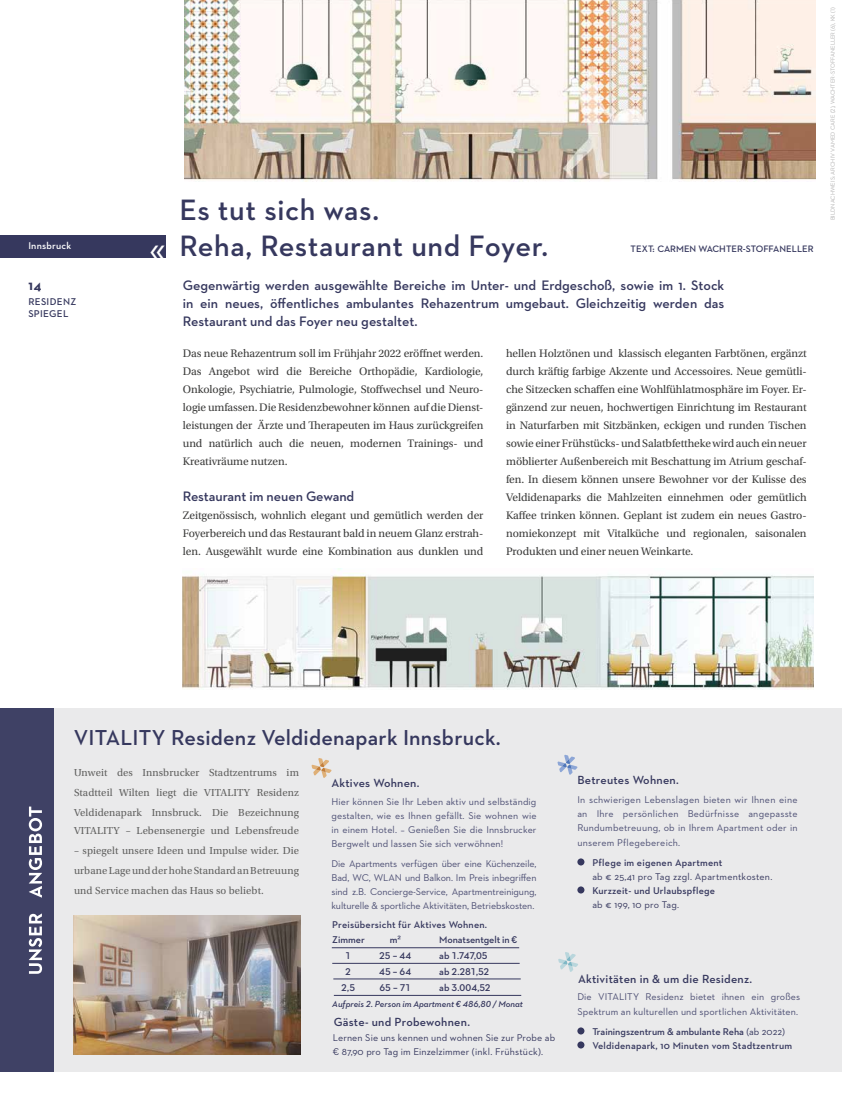
<style>
.page{position:relative;width:842px;height:1106px;background:#fff}
.page>*{position:absolute;margin:0;border:0;box-sizing:border-box;transform-origin:0 0}
.t1{font:600 30px/36px "Neutraface 2 Text";letter-spacing:.02em;color:#36385e}
.t2{font:600 22px "Neutraface 2 Text";letter-spacing:.01em;color:#36385e}
.t3{font:600 14px/18px "Neutraface 2 Text";letter-spacing:-.005em;color:#36385e;text-align:justify}
.t4{font:700 14px "Neutraface 2 Text";color:#36385e}
.t5{font:600 12px "Neutraface 2 Text";letter-spacing:.02em;color:#36385e}
.t6{font:11.5px/18px "Utopia Std";letter-spacing:-.01em;color:#3c3c3b;text-align:justify}
.t7{font:10.7px/20px "Utopia Std";letter-spacing:.01em;color:#60605f;text-align:justify}
.t8{font:10px/14px "Neutraface 2 Text";letter-spacing:.01em;color:#4c4e73;text-align:justify}
.t9{font:600 10px/12px "Neutraface 2 Text";letter-spacing:.015em;color:#36385e}
.t10{font:10px/14px "Neutraface 2 Text";letter-spacing:.01em;color:#36385e}
.t11{font:600 10px "Neutraface 2 Text";letter-spacing:-.01em;color:#36385e}
.t12{font:600 10px "Neutraface 2 Text";letter-spacing:.02em;color:#fff}
.t13{font:600 9.5px "Neutraface 2 Text";color:#36385e}
.t14{font:italic 600 9px "Neutraface 2 Text";color:#36385e}
.t15{font:6px "Neutraface 2 Text";color:#b3b2b2}
.s1{font-family:"Arial";font-weight:400}
.s2{font-weight:400}
</style>
<div class="page">
<div style="left:0;top:235px;width:166px;height:22px;background:#36385e"></div>
<img style="left:185px;top:0;width:631px;height:181px">
<div style="left:0;top:708px;width:842px;height:364px;background:#eaeaeb"></div>
<img style="left:73px;top:915px;width:227px;height:139px">
<hr style="left:332px;top:947px;width:187px;height:1px;background:#36385e">
<hr style="left:332px;top:963px;width:188px;height:1px;background:#36385e">
<hr style="left:334px;top:995px;width:187px;height:1px;background:#36385e">
<hr style="left:333px;top:978px;width:188px;height:1px;background:#36385e">
<svg style="left:312px;top:758px;width:19px;height:20px"></svg>
<div style="left:577px;top:858px;width:7px;height:7px;background:#36385e;border-radius:50%"></div>
<div style="left:577px;top:886px;width:7px;height:7px;background:#36385e;border-radius:50%"></div>
<svg style="left:557px;top:754px;width:20px;height:20px"></svg>
<svg style="left:558px;top:952px;width:20px;height:19px"></svg>
<div style="left:577px;top:1027px;width:7px;height:7px;background:#36385e;border-radius:50%"></div>
<div style="left:577px;top:1041px;width:7px;height:7px;background:#36385e;border-radius:50%"></div>
<div style="left:0;top:708px;width:54px;height:364px;background:#3f4165"></div>
<svg style="left:29px;top:806px;width:13px;height:167px"></svg>
<img style="left:182px;top:568px;width:631px;height:121px">
<svg style="left:151px;top:257px;width:14px;height:1px"></svg>
<p class="t12" style="left:28px;top:240px;width:44px">Innsbruck</p>
<p class="t4" style="left:28px;top:276px;width:15px">14</p>
<p class="t9" style="left:28px;top:295px;width:49px">RESIDENZ<br>SPIEGEL</p>
<h1 class="t1" style="left:180px;top:192px;width:370px">Es tut sich was.<br>Reha, Restaurant und Foyer.</h1>
<p class="t13" style="left:630px;top:243px;width:185px">TEXT: CARMEN WACHTER-STOFFANELLER</p>
<p class="t3" style="left:183px;top:276px;width:543px">Gegenwärtig werden ausgewählte Bereiche im Unter- und Erdgeschoß, sowie im 1. Stock in ein neues, öffentliches ambulantes Rehazentrum umgebaut. Gleichzeitig werden das Restaurant und das Foyer neu gestaltet.</p>
<p class="t6" style="left:183px;top:344px;width:302px">Das neue Rehazentrum soll im Frühjahr 2022 eröffnet werden.<br>Das Angebot wird die Bereiche Orthopädie, Kardiologie, Onkologie, Psychiatrie, Pulmologie, Stoffwechsel und Neuro&shy;logie umfassen. Die Residenzbewohner können auf die Dienst&shy;leistungen der Ärzte und Therapeuten im Haus zurückgreifen und natürlich auch die neuen, modernen Trainings- und Kreativräume nutzen.</p>
<p class="t3" style="left:183px;top:487px;width:173px">Restaurant im neuen Gewand</p>
<p class="t6" style="left:183px;top:506px;width:302px">Zeitgenössisch, wohnlich elegant und gemütlich werden der Foyerbereich und das Restaurant bald in neuem Glanz erstrah&shy;len. Ausgewählt wurde eine Kombination aus dunklen und</p>
<p class="t6" style="left:506px;top:344px;width:302px">hellen Holztönen und klassisch eleganten Farbtönen, ergänzt durch kräftig farbige Akzente und Accessoires. Neue gemütli&shy;che Sitzecken schaffen eine Wohlfühlatmosphäre im Foyer. Er&shy;gänzend zur neuen, hochwertigen Einrichtung im Restaurant in Naturfarben mit Sitzbänken, eckigen und runden Tischen sowie einer Frühstücks- und Salatbfettheke wird auch ein neuer möblierter Außenbereich mit Beschattung im Atrium geschaf&shy;fen. In diesem können unsere Bewohner vor der Kulisse des Veldidenaparks die Mahlzeiten einnehmen oder gemütlich Kaffee trinken können. Geplant ist zudem ein neues Gastro&shy;nomiekonzept mit Vitalküche und regionalen, saisonalen Produkten und einer neuen Weinkarte.</p>
<p class="t15" style="left:829px;top:220px;width:214px;rotate:-90deg">BILDNACHWEIS: ARCHIV VAMED CARE (2), WACHTER-STOFFANELLER (6), KK (1)</p>
<h2 class="t2" style="left:74px;top:723px;width:428px">VITALITY Residenz Veldidenapark Innsbruck.</h2>
<p class="t7" style="left:74px;top:763px;width:226px">Unweit des Innsbrucker Stadtzentrums im Stadtteil Wilten liegt die VITALITY Residenz Veldidenapark Innsbruck. Die Bezeichnung</p>
<p class="t7" style="left:74px;top:821px;width:226px">VITALITY – Lebensenergie und Lebensfreude</p>
<p class="t7" style="left:74px;top:841px;width:226px">– spiegelt unsere Ideen und Impulse wider. Die urbane Lage und der hohe Standard an Betreuung und Service machen das Haus so beliebt.</p>
<p class="t9" style="left:332px;top:917px;width:156px;line-height:14.6px">Preisübersicht für Aktives Wohnen.<br>Zimmer</p>
<p class="t5" style="left:331px;top:775px;width:90px">Aktives Wohnen.</p>
<p class="t8" style="left:331px;top:794px;width:207px">Hier können Sie Ihr Leben aktiv und selbständig gestalten, wie es Ihnen gefällt. Sie wohnen wie in einem Hotel. – Genießen Sie die Innsbrucker Bergwelt und lassen Sie sich verwöhnen!</p>
<p class="t8" style="left:331px;top:856px;width:207px">Die Apartments verfügen über eine Küchenzeile, Bad, WC, WLAN und Balkon. Im Preis inbegriffen sind z.B. Concierge-Service, Apartmentreinigung, kulturelle &amp; sportliche Aktivitäten, Betriebskosten.</p>
<p class="t9" style="left:390px;top:933px;width:13px">m<span class="s1">²</span></p>
<p class="t11" style="left:439px;top:933px;width:79px">Monatsentgelt in €</p>
<p class="t9" style="left:345px;top:949px;width:7px">1</p>
<p class="t9" style="left:379px;top:949px;width:34px">25 – 44</p>
<p class="t9" style="left:439px;top:949px;width:50px">ab 1.747,05</p>
<p class="t9" style="left:345px;top:965px;width:7px">2</p>
<p class="t9" style="left:379px;top:965px;width:34px">45 – 64</p>
<p class="t9" style="left:439px;top:965px;width:52px">ab 2.281,52</p>
<p class="t9" style="left:341px;top:981px;width:15px">2,5</p>
<p class="t9" style="left:379px;top:981px;width:33px">65 – 71</p>
<p class="t9" style="left:439px;top:981px;width:53px">ab 3.004,52</p>
<p class="t14" style="left:332px;top:998px;width:192px">Aufpreis 2. Person im Apartment € 486,80 / Monat</p>
<p class="t5" style="left:334px;top:1014px;width:138px">Gäste- und Probewohnen.</p>
<p class="t10" style="left:333px;top:1030px;width:224px">Lernen Sie uns kennen und wohnen Sie zur Probe ab € 87,90 pro Tag im Einzelzimmer (inkl. Frühstück).</p>
<p class="t5" style="left:577px;top:772px;width:103px">Betreutes Wohnen.</p>
<p class="t8" style="left:577px;top:793px;width:222px">In schwierigen Lebenslagen bieten wir Ihnen eine an Ihre persönlichen Bedürfnisse angepasste Rundumbetreuung, ob in Ihrem Apartment oder in unserem Pflegebereich.</p>
<p class="t9" style="left:592px;top:856px;width:132px">Pflege im eigenen Apartment</p>
<p class="t10" style="left:592px;top:869px;width:182px">ab € 25,41 pro Tag zzgl. Apartmentkosten.</p>
<p class="t9" style="left:592px;top:884px;width:124px">Kurzzeit- und Urlaubspflege</p>
<p class="t10" style="left:592px;top:897px;width:88px">ab € 199, 10 pro Tag.</p>
<p class="t5" style="left:578px;top:971px;width:176px">Aktivitäten in &amp; um die Residenz.</p>
<p class="t8" style="left:577px;top:990px;width:224px">Die VITALITY Residenz bietet ihnen ein großes<br>Spektrum an kulturellen und sportlichen Aktivitäten.</p>
<p class="t9" style="left:592px;top:1024px;width:201px;line-height:14px">Trainingszentrum &amp; ambulante Reha <span class="s2">(ab 2022)<br></span>Veldidenapark, 10 Minuten vom Stadtzentrum</p>
</div>
